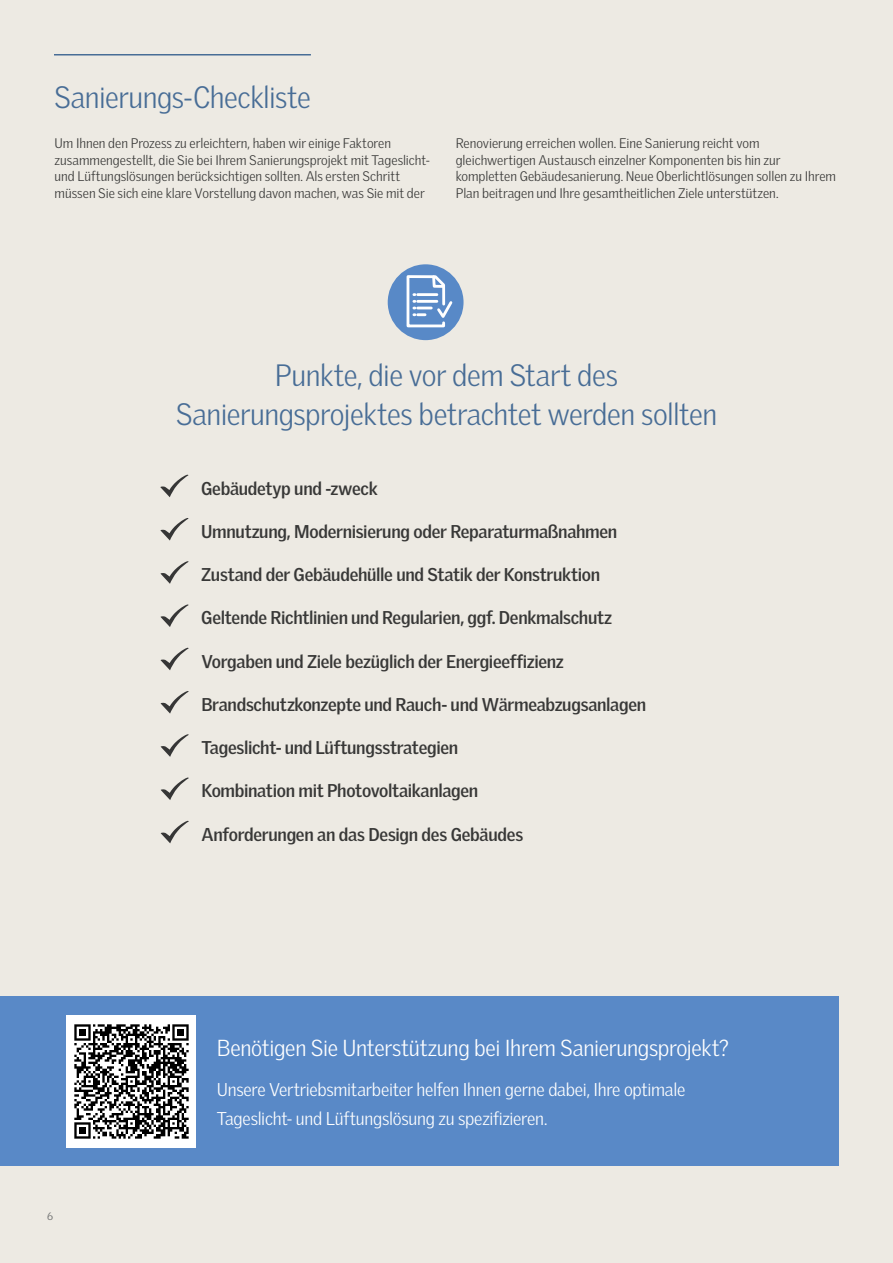
<style>
.page{position:relative;width:893px;height:1263px;background:#edeae3}
.page>*{position:absolute;margin:0;border:0;box-sizing:border-box;transform-origin:0 0}
.t1{font:300 30px/39px "Velux Gothic";letter-spacing:-.015em;color:#486d96;text-align:center}
.t2{font:300 22.5px "Velux Gothic";letter-spacing:-.015em;color:#fff}
.t3{font:700 18px "Velux Gothic";letter-spacing:-.015em;color:#383837}
.t4{font:300 18px/28.5px "Velux Gothic";letter-spacing:-.015em;color:#fff}
.t5{font:300 13.5px/16.5px "Velux Gothic";color:#383837}
.t6{font:10.5px "Velux Gothic";color:#777878}
</style>
<div class="page">
<hr style="left:54px;top:54px;width:257px;height:2px;background:#486d96">
<div style="left:388px;top:264px;width:75px;height:76px;background:#5889c7;border-radius:50%"></div>
<svg style="left:406px;top:274px;width:49px;height:55px"></svg>
<svg style="left:160px;top:475px;width:28px;height:22px"></svg>
<svg style="left:160px;top:518px;width:29px;height:22px"></svg>
<svg style="left:160px;top:561px;width:29px;height:23px"></svg>
<svg style="left:160px;top:604px;width:29px;height:23px"></svg>
<svg style="left:160px;top:648px;width:29px;height:22px"></svg>
<svg style="left:161px;top:691px;width:28px;height:23px"></svg>
<svg style="left:161px;top:734px;width:28px;height:23px"></svg>
<svg style="left:161px;top:777px;width:28px;height:23px"></svg>
<svg style="left:161px;top:821px;width:28px;height:22px"></svg>
<div style="left:0;top:997px;width:839px;height:169px;background:#5989c7"></div>
<img style="left:67px;top:1015px;width:129px;height:132px">
<h1 class="t1" style="left:54px;top:77px;width:258px">Sanierungs-Checkliste</h1>
<p class="t5" style="left:55px;top:135px;width:377px">Um Ihnen den Prozess zu erleichtern, haben wir einige Faktoren zusammengestellt, die Sie bei Ihrem Sanierungsprojekt mit Tageslicht&shy;und Lüftungslösungen berücksichtigen sollten. Als ersten Schritt müssen Sie sich eine klare Vorstellung davon machen, was Sie mit der</p>
<p class="t5" style="left:456px;top:135px;width:382px">Renovierung erreichen wollen. Eine Sanierung reicht vom gleichwertigen Austausch einzelner Komponenten bis hin zur kompletten Gebäudesanierung. Neue Oberlichtlösungen sollen zu Ihrem Plan beitragen und Ihre gesamtheitlichen Ziele unterstützen.</p>
<h1 class="t1" style="left:176px;top:355px;width:543px">Punkte, die vor dem Start des<br>Sanierungsprojektes betrachtet werden sollten</h1>
<h3 class="t3" style="left:201px;top:478px;width:178px">Gebäudetyp und -zweck</h3>
<h3 class="t3" style="left:201px;top:521px;width:418px">Umnutzung, Modernisierung oder Reparaturmaßnahmen</h3>
<h3 class="t3" style="left:201px;top:563px;width:400px">Zustand der Gebäudehülle und Statik der Konstruktion</h3>
<h3 class="t3" style="left:201px;top:606px;width:412px">Geltende Richtlinien und Regularien, ggf. Denkmalschutz</h3>
<h3 class="t3" style="left:201px;top:651px;width:364px">Vorgaben und Ziele bezüglich der Energieeffizienz</h3>
<h3 class="t3" style="left:201px;top:694px;width:446px">Brandschutzkonzepte und Rauch- und Wärmeabzugsanlagen</h3>
<h3 class="t3" style="left:201px;top:736px;width:258px">Tageslicht- und Lüftungsstrategien</h3>
<h3 class="t3" style="left:201px;top:780px;width:278px">Kombination mit Photovoltaikanlagen</h3>
<h3 class="t3" style="left:201px;top:824px;width:323px">Anforderungen an das Design des Gebäudes</h3>
<p class="t6" style="left:47px;top:1210px;width:7px">6</p>
<h2 class="t2" style="left:217px;top:1034px;width:514px">Benötigen Sie Unterstützung bei Ihrem Sanierungsprojekt?</h2>
<h3 class="t4" style="left:217px;top:1075px;width:470px">Unsere Vertriebsmitarbeiter helfen Ihnen gerne dabei, Ihre optimale<br>Tageslicht- und Lüftungslösung zu spezifizieren.</h3>
</div>
